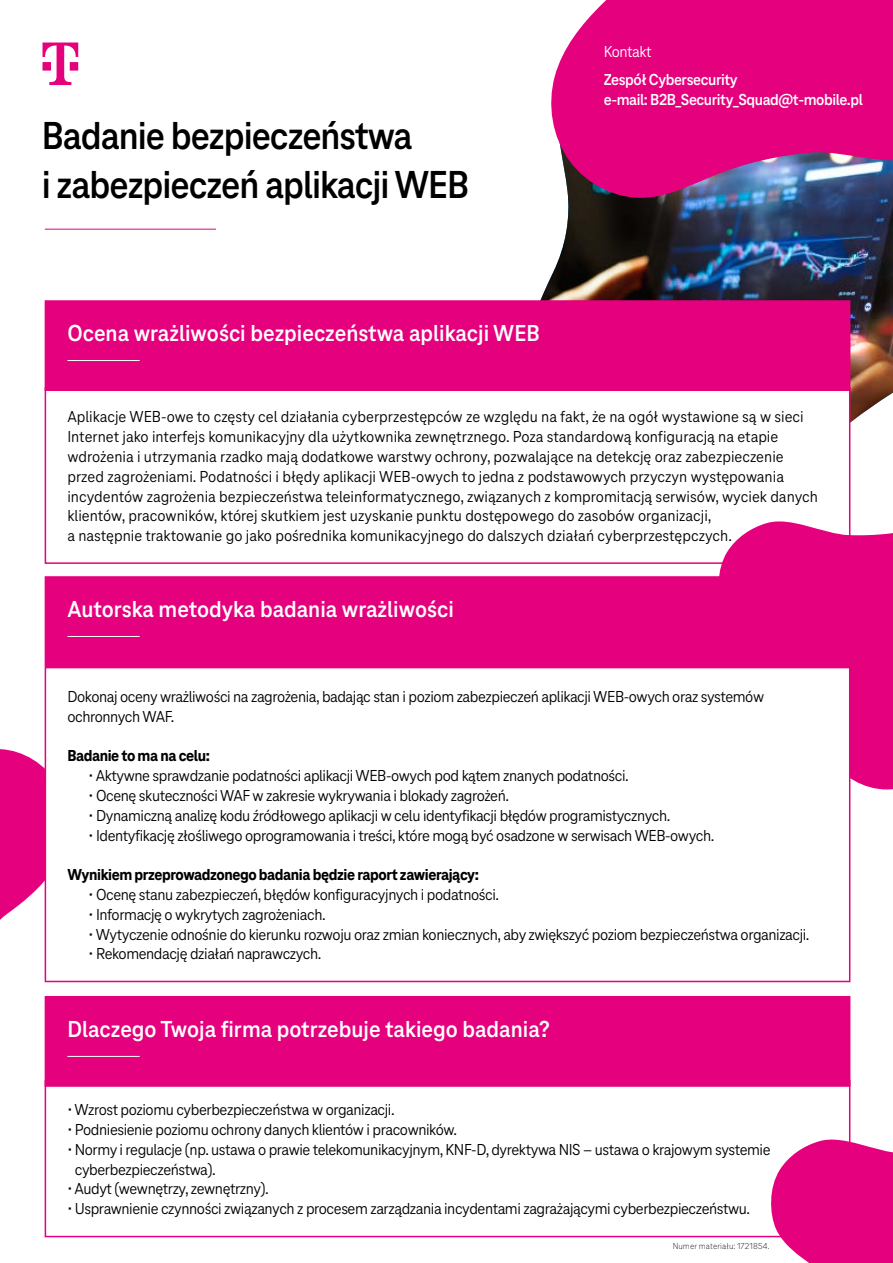
<style>
.page{position:relative;width:893px;height:1263px;background:#fff}
.page>*{position:absolute;margin:0;border:0;box-sizing:border-box;transform-origin:0 0}
.t1{font:700 40.5px/48.6px "Tele Neo";letter-spacing:-.025em;color:#000}
.t2{font:700 24px "Tele Neo";color:#fff}
.t3{font:16.5px/19.8px "Tele Neo";letter-spacing:-.025em;color:#000}
.t4{font:16.5px/19.8px "Tele Neo";color:#000}
.t5{font:800 16.5px "Tele Neo";letter-spacing:-.025em;color:#000}
.t6{font:700 16.5px/19.8px "Tele Neo";letter-spacing:-.025em;color:#fff}
.t7{font:16.5px "Tele Neo";letter-spacing:-.025em;color:#fff}
.t8{font:100 9px "Tele Neo";letter-spacing:.015em;color:#000}
</style>
<div class="page">
<img style="left:540px;top:200px;width:353px;height:223px">
<svg style="left:551px;top:0;width:342px;height:200px;background:#d31a85"></svg>
<hr style="left:45px;top:229px;width:171px;height:1px;background:#e5007d">
<div style="left:45px;top:388px;width:805px;height:175px;background:#fff"></div>
<div style="left:45px;top:387px;width:805px;height:177px;border:2px solid #e5007d"></div>
<div style="left:45px;top:301px;width:805px;height:89px;background:#e5007d"></div>
<hr style="left:67px;top:360px;width:73px;height:1px;background:#fff">
<div style="left:45px;top:300px;width:805px;height:91px;border:2px solid #e5007d"></div>
<div style="left:45px;top:1080px;width:805px;height:157px;border:2px solid #e5007d"></div>
<div style="left:45px;top:997px;width:805px;height:89px;background:#e5007d"></div>
<hr style="left:67px;top:1056px;width:73px;height:1px;background:#fff">
<div style="left:45px;top:996px;width:805px;height:91px;border:2px solid #e5007d"></div>
<svg style="left:716px;top:514px;width:177px;height:275px;fill:#e5007d"></svg>
<svg style="left:0;top:748px;width:70px;height:276px"></svg>
<div style="left:45px;top:668px;width:805px;height:313px;background:#fff"></div>
<div style="left:45px;top:667px;width:805px;height:315px;border:2px solid #e5007d"></div>
<div style="left:45px;top:577px;width:805px;height:89px;background:#e5007d"></div>
<hr style="left:67px;top:636px;width:73px;height:1px;background:#fff">
<div style="left:45px;top:576px;width:805px;height:91px;border:2px solid #e5007d"></div>
<svg style="left:769px;top:1132px;width:124px;height:131px"></svg>
<svg style="left:43px;top:43px;width:35px;height:42px"></svg>
<h1 class="t1" style="left:42px;top:112px;width:429px">Badanie bezpieczeństwa<br>i zabezpieczeń aplikacji WEB</h1>
<h2 class="t2" style="left:67px;top:320px;width:474px">Ocena wrażliwości bezpieczeństwa aplikacji WEB</h2>
<p class="t7" style="left:604px;top:42px;width:49px">Kontakt</p>
<p class="t6" style="left:604px;top:70px;width:261px">Zespół Cybersecurity<br>e-mail: B2B_Security_Squad@t-mobile.pl</p>
<p class="t4" style="left:67px;top:407px;width:752px">Aplikacje WEB-owe to częsty cel działania cyberprzestępców ze względu na fakt, że na ogół wystawione są w sieci Internet jako interfejs komunikacyjny dla użytkownika zewnętrznego. Poza standardową konfiguracją na etapie wdrożenia i utrzymania rzadko mają dodatkowe warstwy ochrony, pozwalające na detekcję oraz zabezpieczenie przed zagrożeniami. Podatności i błędy aplikacji WEB-owych to jedna z podstawowych przyczyn występowania incydentów zagrożenia bezpieczeństwa teleinformatycznego, związanych z kompromitacją serwisów, wyciek danych klientów, pracowników, której skutkiem jest uzyskanie punktu dostępowego do zasobów organizacji,<br>a następnie traktowanie go jako pośrednika komunikacyjnego do dalszych działań cyberprzestępczych.</p>
<h2 class="t2" style="left:67px;top:596px;width:388px">Autorska metodyka badania wrażliwości</h2>
<p class="t3" style="left:67px;top:687px;width:698px">Dokonaj oceny wrażliwości na zagrożenia, badając stan i poziom zabezpieczeń aplikacji WEB-owych oraz systemów ochronnych WAF.</p>
<p class="t5" style="left:67px;top:747px;width:144px">Badanie to ma na celu:</p>
<p class="t3" style="left:89px;top:766px;width:542px">• Aktywne sprawdzanie podatności aplikacji WEB-owych pod kątem znanych podatności.</p>
<p class="t3" style="left:89px;top:786px;width:422px">• Ocenę skuteczności WAF w zakresie wykrywania i blokady zagrożeń.</p>
<p class="t3" style="left:89px;top:806px;width:583px">• Dynamiczną analizę kodu źródłowego aplikacji w celu identyfikacji błędów programistycznych.</p>
<p class="t3" style="left:89px;top:825px;width:627px">• Identyfikację złośliwego oprogramowania i treści, które mogą być osadzone w serwisach WEB-owych.</p>
<p class="t5" style="left:67px;top:866px;width:413px">Wynikiem przeprowadzonego badania będzie raport zawierający:</p>
<p class="t3" style="left:89px;top:885px;width:412px">• Ocenę stanu zabezpieczeń, błędów konfiguracyjnych i podatności.</p>
<p class="t3" style="left:89px;top:905px;width:239px">• Informację o wykrytych zagrożeniach.</p>
<p class="t3" style="left:89px;top:924px;width:722px">• Wytyczenie odnośnie do kierunku rozwoju oraz zmian koniecznych, aby zwiększyć poziom bezpieczeństwa organizacji.</p>
<p class="t3" style="left:89px;top:944px;width:234px">• Rekomendację działań naprawczych.</p>
<h2 class="t2" style="left:67px;top:1016px;width:484px">Dlaczego Twoja firma potrzebuje takiego badania?</h2>
<p class="t3" style="left:67px;top:1100px;width:329px">• Wzrost poziomu cyberbezpieczeństwa w organizacji.</p>
<p class="t3" style="left:67px;top:1120px;width:391px">• Podniesienie poziomu ochrony danych klientów i pracowników.</p>
<p class="t3" style="left:75px;top:1139px;width:697px;text-indent:-7px">• Normy i regulacje (np. ustawa o prawie telekomunikacyjnym, KNF-D, dyrektywa NIS – ustawa o krajowym systemie cyberbezpieczeństwa).</p>
<p class="t3" style="left:67px;top:1179px;width:203px">• Audyt (wewnętrzy, zewnętrzny).</p>
<p class="t3" style="left:67px;top:1199px;width:684px">• Usprawnienie czynności związanych z procesem zarządzania incydentami zagrażającymi cyberbezpieczeństwu.</p>
<p class="t8" style="left:673px;top:1240px;width:98px">Numer materiału: 1721854.</p>
</div>
